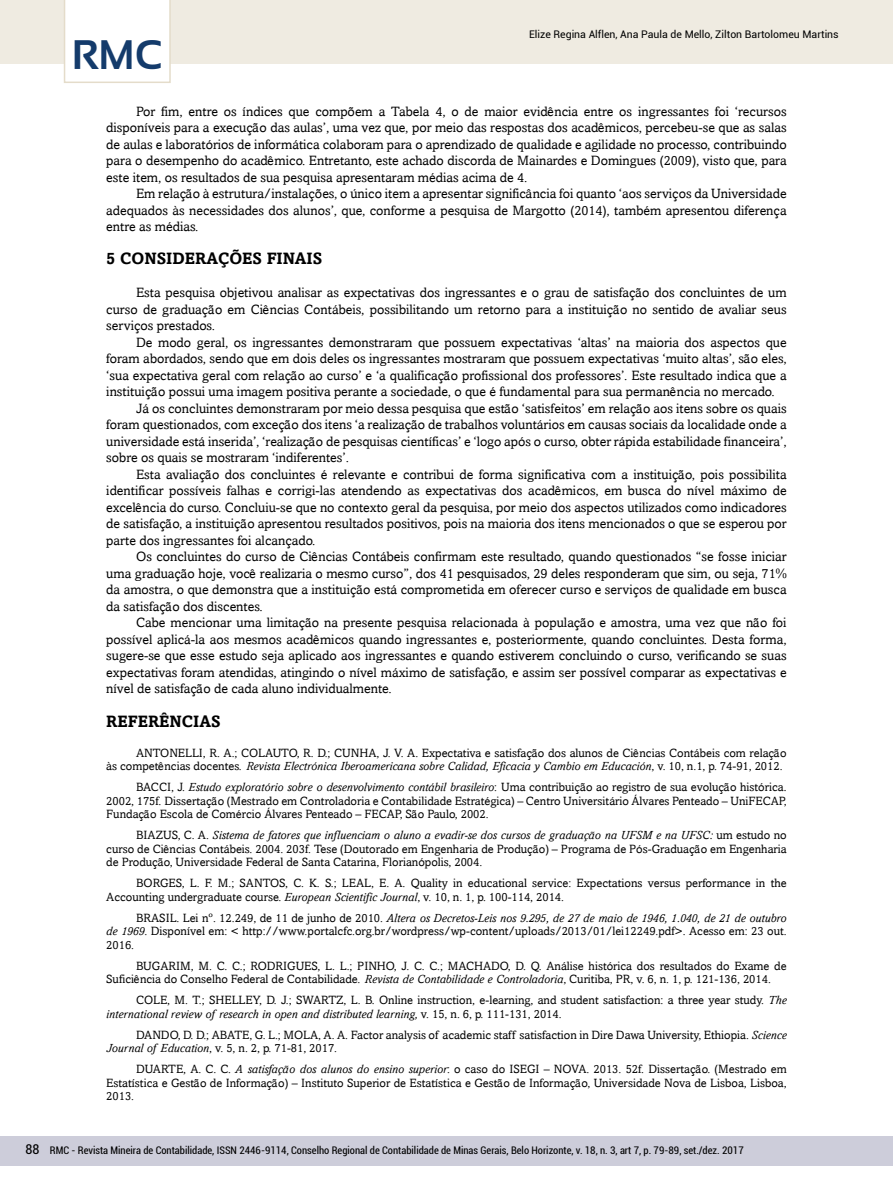
<style>
.page{position:relative;width:893px;height:1191px;background:#fff}
.page>*{position:absolute;margin:0;border:0;box-sizing:border-box;transform-origin:0 0}
.t1{font:700 41.25px "Sansation";color:#143b6b}
.t2{font:700 16.5px "Amasis";color:#000}
.t3{font:13.5px/16.5px "Amasis";color:#000;text-align:justify}
.t4{font:condensed 13.5px "Roboto";color:#000}
.t5{font:12px/13.5px "Amasis";color:#000}
.t6{font:condensed 10.5px "Roboto";color:#000}
.t7{font:10.5px "Roboto";color:#000}
.s1{font-style:italic}
</style>
<div class="page">
<div style="left:0;top:1135px;width:893px;height:30px;background:#cdcdda"></div>
<div style="left:0;top:0;width:893px;height:64px;background:#efebe1"></div>
<div style="left:64px;top:0;width:107px;height:83px;background:#fff"></div>
<h1 class="t1" style="left:72px;top:32px;width:92px">RMC</h1>
<p class="t7" style="left:529px;top:27px;width:311px">Elize Regina Alflen, Ana Paula de Mello, Zilton Bartolomeu Martins</p>
<p class="t3" style="left:106px;top:103px;width:682px;text-indent:30px">Por fim, entre os índices que compõem a Tabela 4, o de maior evidência entre os ingressantes foi ‘recursos disponíveis para a execução das aulas’, uma vez que, por meio das respostas dos acadêmicos, percebeu-se que as salas de aulas e laboratórios de informática colaboram para o aprendizado de qualidade e agilidade no processo, contribuindo para o desempenho do acadêmico. Entretanto, este achado discorda de Mainardes e Domingues (2009), visto que, para este item, os resultados de sua pesquisa apresentaram médias acima de 4.</p>
<p class="t3" style="left:106px;top:185px;width:682px;text-indent:30px">Em relação à estrutura/instalações, o único item a apresentar significância foi quanto ‘aos serviços da Universidade adequados às necessidades dos alunos’, que, conforme a pesquisa de Margotto (2014), também apresentou diferença entre as médias.</p>
<p class="t2" style="left:106px;top:249px;width:217px">5 CONSIDERAÇÕES FINAIS</p>
<p class="t3" style="left:106px;top:284px;width:682px;text-indent:30px">Esta pesquisa objetivou analisar as expectativas dos ingressantes e o grau de satisfação dos concluintes de um curso de graduação em Ciências Contábeis, possibilitando um retorno para a instituição no sentido de avaliar seus serviços prestados.</p>
<p class="t3" style="left:136px;top:334px;width:652px">De modo geral, os ingressantes demonstraram que possuem expectativas ‘altas’ na maioria dos aspectos que</p>
<p class="t3" style="left:106px;top:350px;width:682px">foram abordados, sendo que em dois deles os ingressantes mostraram que possuem expectativas ‘muito altas’, são eles,</p>
<p class="t3" style="left:106px;top:367px;width:682px">‘sua expectativa geral com relação ao curso’ e ‘a qualificação profissional dos professores’. Este resultado indica que a</p>
<p class="t3" style="left:106px;top:383px;width:670px">instituição possui uma imagem positiva perante a sociedade, o que é fundamental para sua permanência no mercado.</p>
<p class="t3" style="left:136px;top:400px;width:652px">Já os concluintes demonstraram por meio dessa pesquisa que estão ‘satisfeitos’ em relação aos itens sobre os quais</p>
<p class="t3" style="left:106px;top:416px;width:682px">foram questionados, com exceção dos itens ‘a realização de trabalhos voluntários em causas sociais da localidade onde a</p>
<p class="t3" style="left:106px;top:433px;width:682px">universidade está inserida’, ‘realização de pesquisas científicas’ e ‘logo após o curso, obter rápida estabilidade financeira’,</p>
<p class="t3" style="left:106px;top:449px;width:244px">sobre os quais se mostraram ‘indiferentes’.</p>
<p class="t3" style="left:136px;top:466px;width:652px">Esta avaliação dos concluintes é relevante e contribui de forma significativa com a instituição, pois possibilita</p>
<p class="t3" style="left:106px;top:482px;width:682px">identificar possíveis falhas e corrigi-las atendendo as expectativas dos acadêmicos, em busca do nível máximo de</p>
<p class="t3" style="left:106px;top:499px;width:682px">excelência do curso. Concluiu-se que no contexto geral da pesquisa, por meio dos aspectos utilizados como indicadores</p>
<p class="t3" style="left:106px;top:515px;width:682px">de satisfação, a instituição apresentou resultados positivos, pois na maioria dos itens mencionados o que se esperou por</p>
<p class="t3" style="left:106px;top:532px;width:211px">parte dos ingressantes foi alcançado.</p>
<p class="t3" style="left:136px;top:548px;width:652px">Os concluintes do curso de Ciências Contábeis confirmam este resultado, quando questionados “se fosse iniciar</p>
<p class="t3" style="left:106px;top:565px;width:682px">uma graduação hoje, você realizaria o mesmo curso”, dos 41 pesquisados, 29 deles responderam que sim, ou seja, 71%</p>
<p class="t3" style="left:106px;top:581px;width:682px">da amostra, o que demonstra que a instituição está comprometida em oferecer curso e serviços de qualidade em busca</p>
<p class="t3" style="left:106px;top:598px;width:158px">da satisfação dos discentes.</p>
<p class="t3" style="left:136px;top:614px;width:652px">Cabe mencionar uma limitação na presente pesquisa relacionada à população e amostra, uma vez que não foi</p>
<p class="t3" style="left:106px;top:631px;width:682px">possível aplicá-la aos mesmos acadêmicos quando ingressantes e, posteriormente, quando concluintes. Desta forma,</p>
<p class="t3" style="left:106px;top:647px;width:682px">sugere-se que esse estudo seja aplicado aos ingressantes e quando estiverem concluindo o curso, verificando se suas</p>
<p class="t3" style="left:106px;top:664px;width:682px">expectativas foram atendidas, atingindo o nível máximo de satisfação, e assim ser possível comparar as expectativas e</p>
<p class="t3" style="left:106px;top:680px;width:287px">nível de satisfação de cada aluno individualmente.</p>
<p class="t2" style="left:106px;top:711px;width:116px">REFERÊNCIAS</p>
<p class="t5" style="left:106px;top:745px;width:682px;text-indent:30px">ANTONELLI, R. A.; COLAUTO, R. D.; CUNHA, J. V. A. Expectativa e satisfação dos alunos de Ciências Contábeis com relação às competências docentes. <span class="s1">Revista Electrónica Iberoamericana sobre Calidad, Eficacia y Cambio em Educación</span>, v. 10, n.1, p. 74-91, 2012.</p>
<p class="t5" style="left:106px;top:780px;width:682px;text-align:justify;text-indent:30px">BACCI, J. <span class="s1">Estudo exploratório sobre o desenvolvimento contábil brasileiro</span>: Uma contribuição ao registro de sua evolução histórica<span class="s1">.<br></span>2002, 175f. Dissertação (Mestrado em Controladoria e Contabilidade Estratégica) – Centro Universitário Álvares Penteado – UniFECAP, Fundação Escola de Comércio Álvares Penteado – FECAP, São Paulo, 2002.</p>
<p class="t5" style="left:106px;top:828px;width:682px;text-align:justify;text-indent:30px">BIAZUS, C. A. <span class="s1">Sistema de fatores que influenciam o aluno a evadir-se dos cursos de graduação na UFSM e na UFSC:</span> um estudo no curso de Ciências Contábeis. 2004. 203f. Tese (Doutorado em Engenharia de Produção) – Programa de Pós-Graduação em Engenharia de Produção, Universidade Federal de Santa Catarina, Florianópolis, 2004.</p>
<p class="t5" style="left:106px;top:876px;width:682px;text-indent:30px">BORGES, L. F. M.; SANTOS, C. K. S.; LEAL, E. A. Quality in educational service: Expectations versus performance in the<br>Accounting undergraduate course. <span class="s1">European Scientific Journal</span>, v. 10, n. 1, p. 100-114, 2014.</p>
<p class="t5" style="left:106px;top:910px;width:682px;text-align:justify;text-indent:30px">BRASIL. Lei nº. 12.249, de 11 de junho de 2010. <span class="s1">Altera os Decretos-Leis nos 9.295, de 27 de maio de 1946, 1.040, de 21 de outubro de 1969</span>. Disponível em: &lt; http://www.portalcfc.org.br/wordpress/wp-content/uploads/2013/01/lei12249.pdf&gt;. Acesso em: 23 out.<br>2016.</p>
<p class="t5" style="left:106px;top:958px;width:682px;text-indent:30px">BUGARIM, M. C. C.; RODRIGUES, L. L.; PINHO, J. C. C.; MACHADO, D. Q. Análise histórica dos resultados do Exame de<br>Suficiência do Conselho Federal de Contabilidade. <span class="s1">Revista de Contabilidade e Controladoria</span>, Curitiba, PR, v. 6, n. 1, p. 121-136, 2014.</p>
<p class="t5" style="left:106px;top:993px;width:682px;text-indent:30px">COLE, M. T.; SHELLEY, D. J.; SWARTZ, L. B. Online instruction, e-learning, and student satisfaction: a three year study. <span class="s1">The international review of research in open and distributed learning,</span> v. 15, n. 6, p. 111-131, 2014.</p>
<p class="t5" style="left:106px;top:1027px;width:682px;text-indent:30px">DANDO, D. D.; ABATE, G. L.; MOLA, A. A. Factor analysis of academic staff satisfaction in Dire Dawa University, Ethiopia. <span class="s1">Science<br>Journal of Education</span>, v. 5, n. 2, p. 71-81, 2017.</p>
<p class="t5" style="left:106px;top:1062px;width:682px;text-align:justify;text-indent:30px">DUARTE, A. C. C. <span class="s1">A satisfação dos alunos do ensino superior</span>: o caso do ISEGI – NOVA. 2013. 52f. Dissertação. (Mestrado em Estatística e Gestão de Informação) – Instituto Superior de Estatística e Gestão de Informação, Universidade Nova de Lisboa, Lisboa, 2013.</p>
<p class="t4" style="left:26px;top:1140px;width:15px">88</p>
<p class="t6" style="left:50px;top:1143px;width:695px">RMC - Revista Mineira de Contabilidade, ISSN 2446-9114, Conselho Regional de Contabilidade de Minas Gerais, Belo Horizonte, v. 18, n. 3, art 7, p. 79-89, set./dez. 2017</p>
</div>
